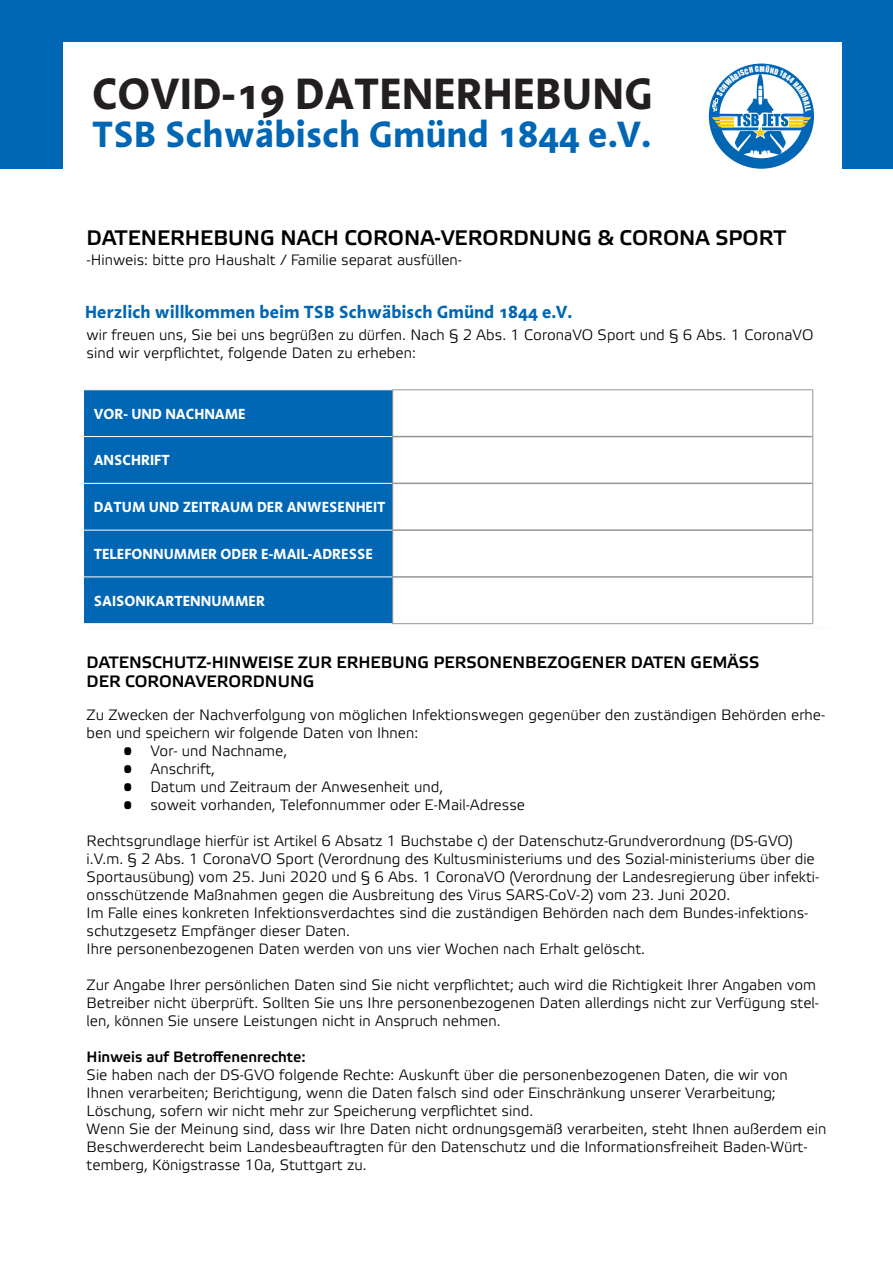
<style>
.page{position:relative;width:893px;height:1263px;background:#fff}
.page>*{position:absolute;margin:0;border:0;box-sizing:border-box;transform-origin:0 0}
.t1{font:700 45px "Aroma LT";color:#231f20}
.t2{font:700 37.5px "Aroma LT";color:#0166b3}
.t3{font:21px "Etelka Medium Pro";color:#000}
.t4{font:700 18px "Aroma LT";color:#0166b3}
.t5{font:16.5px/19.8px "Etelka Medium Pro";color:#000}
.t6{font:15px/18px "Etelka Light Pro";color:#000}
.t7{font:700 15px "Aroma LT";color:#fff}
.t8{font:15px "Etelka Medium Pro";color:#000}
</style>
<div class="page">
<div style="left:0;top:0;width:893px;height:169px;background:#0166b3"></div>
<div style="left:64px;top:43px;width:778px;height:153px;background:#fff"></div>
<svg style="left:709px;top:64px;width:105px;height:105px"></svg>
<div style="left:84px;top:390px;width:308px;height:233px;background:#0166b3"></div>
<hr style="left:393px;top:436px;width:419px;height:1px;background:#939598">
<hr style="left:393px;top:483px;width:419px;height:1px;background:#939598">
<hr style="left:393px;top:529px;width:419px;height:2px;background:#939598">
<hr style="left:393px;top:576px;width:419px;height:2px;background:#939598">
<hr style="left:83px;top:436px;width:309px;height:1px;background:#fff">
<hr style="left:83px;top:483px;width:309px;height:1px;background:#fff">
<hr style="left:83px;top:530px;width:309px;height:1px;background:#fff">
<hr style="left:83px;top:576px;width:309px;height:1px;background:#fff">
<hr style="left:392px;top:389px;width:421px;height:1px;background:#939598">
<hr style="left:392px;top:390px;width:1px;height:47px;background:#939598">
<hr style="left:812px;top:390px;width:1px;height:47px;background:#939598">
<hr style="left:392px;top:437px;width:1px;height:46px;background:#939598">
<hr style="left:812px;top:437px;width:1px;height:46px;background:#939598">
<hr style="left:392px;top:483px;width:1px;height:47px;background:#939598">
<hr style="left:812px;top:483px;width:1px;height:47px;background:#939598">
<hr style="left:392px;top:530px;width:1px;height:47px;background:#939598">
<hr style="left:812px;top:530px;width:1px;height:47px;background:#939598">
<hr style="left:392px;top:577px;width:1px;height:46px;background:#939598">
<hr style="left:812px;top:577px;width:1px;height:46px;background:#939598">
<hr style="left:392px;top:623px;width:421px;height:1px;background:#939598">
<svg style="left:709px;top:65px;width:104px;height:90px"></svg>
<h1 class="t1" style="left:92px;top:64px;width:563px">COVID-19 DATENERHEBUNG</h1>
<h2 class="t2" style="left:92px;top:109px;width:560px">TSB Schwäbisch Gmünd 1844 e.V.</h2>
<h3 class="t3" style="left:87px;top:226px;width:701px">DATENERHEBUNG NACH CORONA-VERORDNUNG &amp; CORONA SPORT</h3>
<p class="t6" style="left:87px;top:251px;width:377px">-Hinweis: bitte pro Haushalt / Familie separat ausfüllen-</p>
<p class="t4" style="left:85px;top:300px;width:488px">Herzlich willkommen beim TSB Schwäbisch Gmünd 1844 e.V.</p>
<p class="t6" style="left:87px;top:327px;width:728px">wir freuen uns, Sie bei uns begrüßen zu dürfen. Nach § 2 Abs. 1 CoronaVO Sport und § 6 Abs. 1 CoronaVO sind wir verpflichtet, folgende Daten zu erheben:</p>
<p class="t7" style="left:94px;top:404px;width:153px">VOR- UND NACHNAME</p>
<p class="t7" style="left:94px;top:450px;width:78px">ANSCHRIFT</p>
<p class="t7" style="left:94px;top:497px;width:293px">DATUM UND ZEITRAUM DER ANWESENHEIT</p>
<p class="t7" style="left:94px;top:544px;width:281px">TELEFONNUMMER ODER E-MAIL-ADRESSE</p>
<p class="t7" style="left:94px;top:591px;width:173px">SAISONKARTENNUMMER</p>
<p class="t5" style="left:87px;top:653px;width:674px">DATENSCHUTZ-HINWEISE ZUR ERHEBUNG PERSONENBEZOGENER DATEN GEMÄSS<br>DER CORONAVERORDNUNG</p>
<p class="t6" style="left:87px;top:706px;width:740px">Zu Zwecken der Nachverfolgung von möglichen Infektionswegen gegenüber den zuständigen Behörden erhe&shy;ben und speichern wir folgende Daten von Ihnen:</p>
<p class="t6" style="left:123px;top:742px;width:165px">• Vor- und Nachname,</p>
<p class="t6" style="left:123px;top:760px;width:93px">• Anschrift,</p>
<p class="t6" style="left:123px;top:778px;width:321px">• Datum und Zeitraum der Anwesenheit und,</p>
<p class="t6" style="left:123px;top:796px;width:403px">• soweit vorhanden, Telefonnummer oder E-Mail-Adresse</p>
<p class="t6" style="left:87px;top:832px;width:734px">Rechtsgrundlage hierfür ist Artikel 6 Absatz 1 Buchstabe c) der Datenschutz-Grundverordnung (DS-GVO) i.V.m. § 2 Abs. 1 CoronaVO Sport (Verordnung des Kultusministeriums und des Sozial-ministeriums über die Sportausübung) vom 25. Juni 2020 und § 6 Abs. 1 CoronaVO (Verordnung der Landesregierung über infekti&shy;onsschützende Maßnahmen gegen die Ausbreitung des Virus SARS-CoV-2) vom 23. Juni 2020.<br>Im Falle eines konkreten Infektionsverdachtes sind die zuständigen Behörden nach dem Bundes-infektions&shy;schutzgesetz Empfänger dieser Daten.<br>Ihre personenbezogenen Daten werden von uns vier Wochen nach Erhalt gelöscht.</p>
<p class="t6" style="left:87px;top:976px;width:734px">Zur Angabe Ihrer persönlichen Daten sind Sie nicht verpflichtet; auch wird die Richtigkeit Ihrer Angaben vom<br>Betreiber nicht überprüft. Sollten Sie uns Ihre personenbezogenen Daten allerdings nicht zur Verfügung stel&shy;len, können Sie unsere Leistungen nicht in Anspruch nehmen.</p>
<p class="t8" style="left:87px;top:1048px;width:221px">Hinweis auf Betroffenenrechte:</p>
<p class="t6" style="left:87px;top:1066px;width:741px">Sie haben nach der DS-GVO folgende Rechte: Auskunft über die personenbezogenen Daten, die wir von Ihnen verarbeiten; Berichtigung, wenn die Daten falsch sind oder Einschränkung unserer Verarbeitung; Löschung, sofern wir nicht mehr zur Speicherung verpflichtet sind.<br>Wenn Sie der Meinung sind, dass wir Ihre Daten nicht ordnungsgemäß verarbeiten, steht Ihnen außerdem ein Beschwerderecht beim Landesbeauftragten für den Datenschutz und die Informationsfreiheit Baden-Würt&shy;temberg, Königstrasse 10a, Stuttgart zu.</p>
</div>
